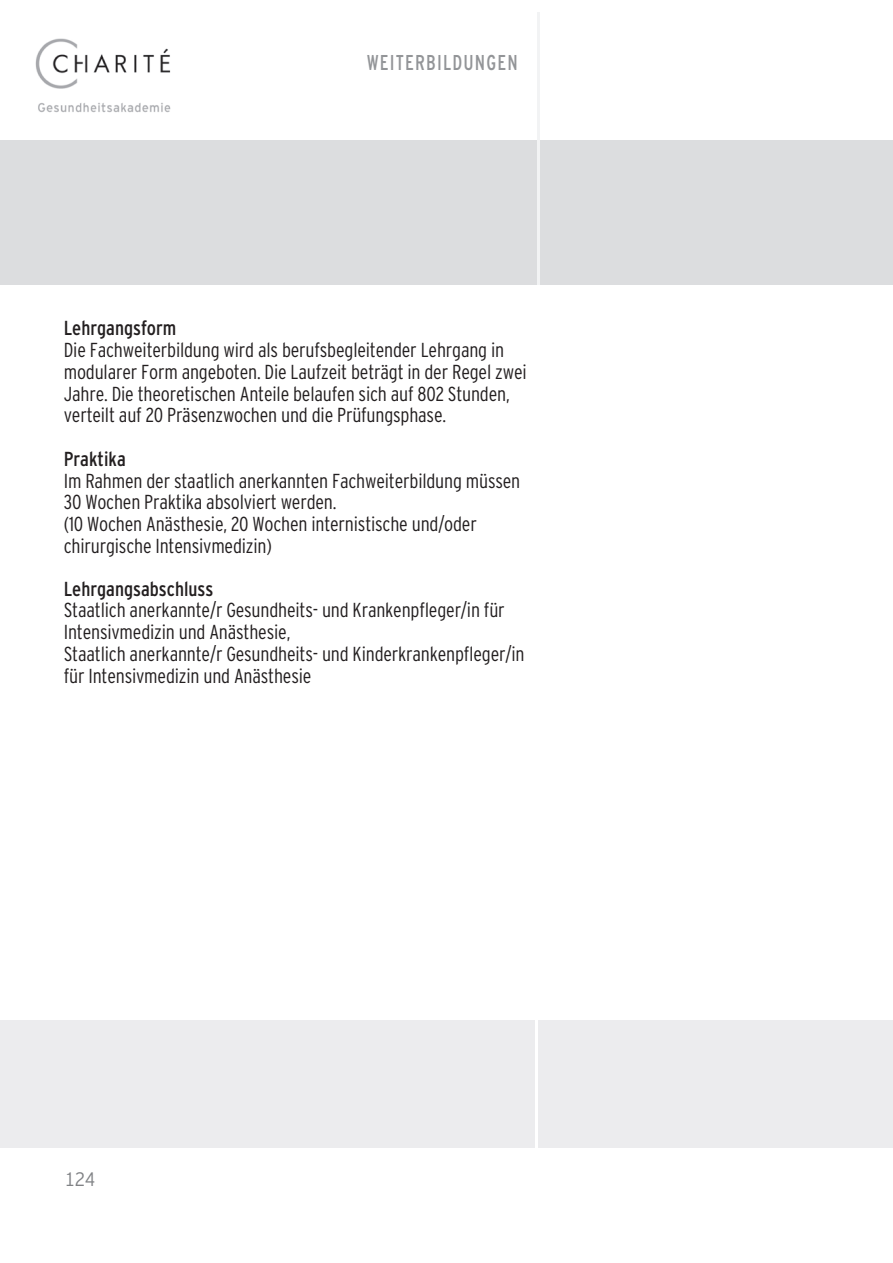
<style>
.page{position:relative;width:893px;height:1263px;background:#fff}
.page>*{position:absolute;margin:0;border:0;box-sizing:border-box;transform-origin:0 0}
.t1{font:condensed 21.45px "Interstate";letter-spacing:.06em;color:#939598;scale:.91 1}
.t2{font:300 condensed 20.25px/21.8px "Interstate";letter-spacing:-.01em;color:#231f20}
.t3{font:condensed 20.25px "Interstate Tab";color:#231f20}
.t4{font:300 condensed 19.5px "Interstate Tab";color:#808285}
</style>
<div class="page">
<img style="left:35px;top:38px;width:136px;height:75px">
<div style="left:0;top:140px;width:893px;height:145px;background:#dcdddf"></div>
<hr style="left:537px;top:13px;width:2px;height:272px;background:#f2f3f4">
<div style="left:0;top:1020px;width:893px;height:128px;background:#ececee"></div>
<hr style="left:535px;top:1020px;width:2px;height:128px;background:#fff">
<p class="t1" style="left:367px;top:50px;width:167px">WEITERBILDUNGEN</p>
<p class="t3" style="left:64px;top:317px;width:114px">Lehrgangsform</p>
<p class="t2" style="left:64px;top:339px;width:464px">Die Fachweiterbildung wird als berufsbegleitender Lehrgang in modularer Form angeboten. Die Laufzeit beträgt in der Regel zwei Jahre. Die theoretischen Anteile belaufen sich auf 802 Stunden, verteilt auf 20 Präsenzwochen und die Prüfungsphase.</p>
<p class="t3" style="left:64px;top:447px;width:64px">Praktika</p>
<p class="t2" style="left:64px;top:469px;width:458px">Im Rahmen der staatlich anerkannten Fachweiterbildung müssen 30 Wochen Praktika absolviert werden.<br>(10 Wochen Anästhesie, 20 Wochen internistische und/oder chirurgische Intensivmedizin)</p>
<p class="t3" style="left:64px;top:577px;width:151px">Lehrgangsabschluss</p>
<p class="t2" style="left:64px;top:599px;width:462px">Staatlich anerkannte/r Gesundheits- und Krankenpfleger/in für Intensivmedizin und Anästhesie,<br>Staatlich anerkannte/r Gesundheits- und Kinderkrankenpfleger/in für Intensivmedizin und Anästhesie</p>
<p class="t4" style="left:65px;top:1168px;width:32px">124</p>
</div>
